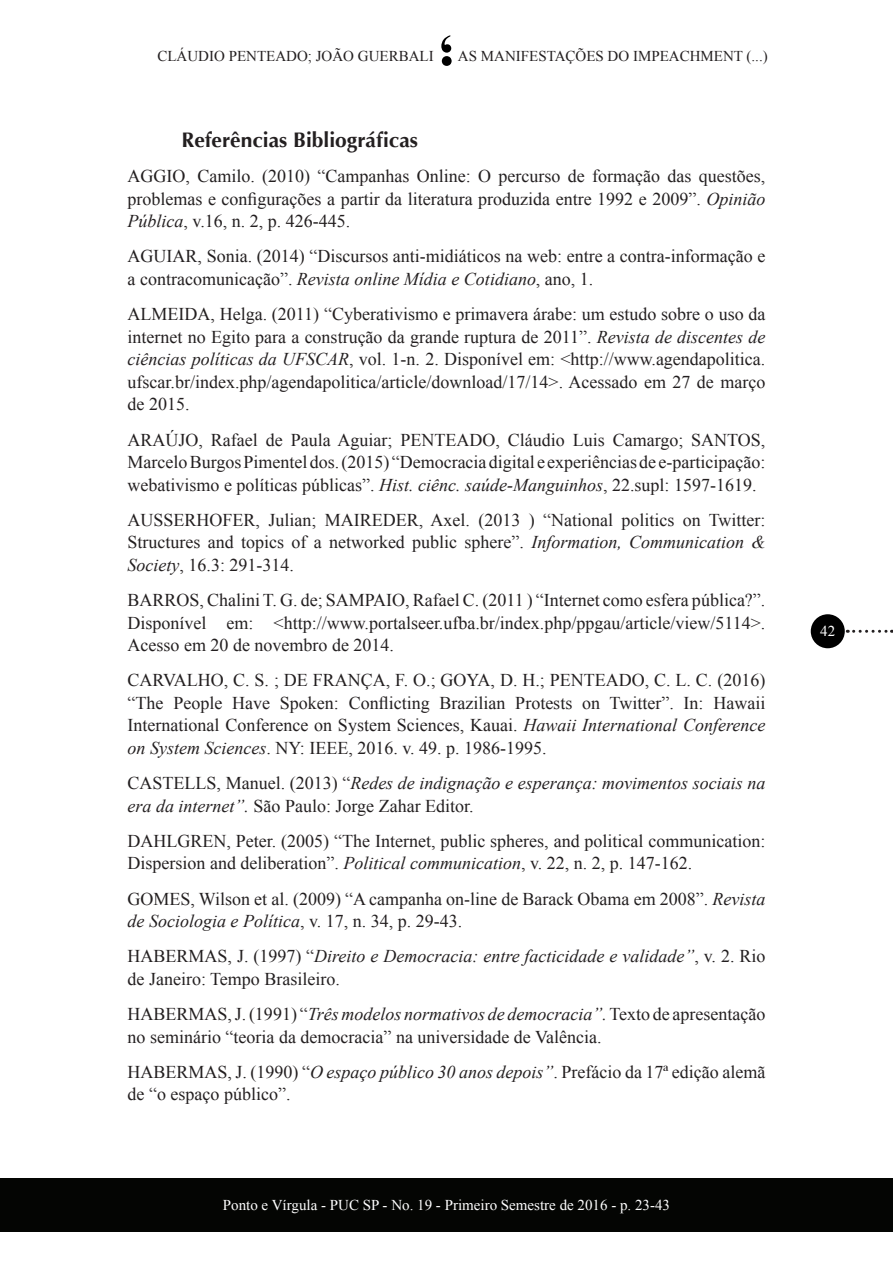
<style>
.page{position:relative;width:893px;height:1263px;background:#fff}
.page>*{position:absolute;margin:0;border:0;box-sizing:border-box;transform-origin:0 0}
.t1{font:700 21px "Optima";color:#231f20}
.t2{font:18px/22.5px "Times New Roman";color:#231f20;text-align:justify}
.t3{font:italic 18px/22.5px "Times New Roman";color:#231f20}
.t4{font:15px "Times New Roman";color:#231f20}
.t5{font:15px "Times New Roman";color:#fff}
.s1{font-style:italic}
.s2{font-style:normal}
</style>
<div class="page">
<svg style="left:441px;top:35px;width:11px;height:31px"></svg>
<div style="left:0;top:1178px;width:893px;height:54px;background:#040503"></div>
<div style="left:811px;top:614px;width:34px;height:34px;background:#000;border-radius:50%"></div>
<svg style="left:854px;top:630px;width:38px;height:3px"></svg>
<p class="t4" style="left:157px;top:46px;width:278px">CLÁUDIO PENTEADO; JOÃO GUERBALI</p>
<p class="t4" style="left:458px;top:46px;width:311px">AS MANIFESTAÇÕES DO IMPEACHMENT (...)</p>
<p class="t1" style="left:182px;top:128px;width:238px">Referências Bibliográficas</p>
<p class="t2" style="left:128px;top:165px;width:639px">AGGIO, Camilo. (2010) “Campanhas Online: O percurso de formação das questões, problemas e configurações a partir da literatura produzida entre 1992 e 2009”. <span class="s1">Opinião Pública</span>, v.16, n. 2, p. 426-445.</p>
<p class="t2" style="left:128px;top:245px;width:639px">AGUIAR, Sonia. (2014) “Discursos anti-midiáticos na web: entre a contra-informação e a contracomunicação”. <span class="s1">Revista online Mídia e Cotidiano</span>, ano, 1.</p>
<p class="t2" style="left:128px;top:303px;width:639px">ALMEIDA, Helga. (2011) “Cyberativismo e primavera árabe: um estudo sobre o uso da internet no Egito para a construção da grande ruptura de 2011”. <span class="s1">Revista de discentes de ciências políticas da UFSCAR</span>, vol. 1-n. 2. Disponível em: &lt;http://www.agendapolitica. ufscar.br/index.php/agendapolitica/article/download/17/14&gt;. Acessado em 27 de março de 2015.</p>
<p class="t2" style="left:128px;top:428px;width:639px">ARAÚJO, Rafael de Paula Aguiar; PENTEADO, Cláudio Luis Camargo; SANTOS, Marcelo Burgos Pimentel dos. (2015) “Democracia digital e experiências de e-participação: webativismo e políticas públicas”. <span class="s1">Hist. ciênc. saúde-Manguinhos</span>, 22.supl: 1597-1619.</p>
<p class="t2" style="left:128px;top:508px;width:639px">AUSSERHOFER, Julian; MAIREDER, Axel. (2013 ) “National politics on Twitter:<br>Structures and topics of a networked public sphere”. <span class="s1">Information, Communication &amp; Society</span>, 16.3: 291-314.</p>
<p class="t2" style="left:128px;top:588px;width:639px">BARROS, Chalini T. G. de; SAMPAIO, Rafael C. (2011 ) “Internet como esfera pública?”.<br>Disponível em: &lt;http://www.portalseer.ufba.br/index.php/ppgau/article/view/5114&gt;.<br>Acesso em 20 de novembro de 2014.</p>
<p class="t2" style="left:128px;top:669px;width:639px">CARVALHO, C. S. ; DE FRANÇA, F. O.; GOYA, D. H.; PENTEADO, C. L. C. (2016) “The People Have Spoken: Conflicting Brazilian Protests on Twitter”. In: Hawaii International Conference on System Sciences, Kauai. <span class="s1">Hawaii International Conference on System Sciences</span>. NY: IEEE, 2016. v. 49. p. 1986-1995.</p>
<p class="t3" style="left:128px;top:771px;width:639px"><span class="s2">CASTELLS, Manuel. (2013) “</span>Redes de indignação e esperança: movimentos sociais na era da internet”. <span class="s2">São Paulo: Jorge Zahar Editor.</span></p>
<p class="t2" style="left:128px;top:829px;width:639px">DAHLGREN, Peter. (2005) “The Internet, public spheres, and political communication:<br>Dispersion and deliberation”. <span class="s1">Political communication</span>, v. 22, n. 2, p. 147-162.</p>
<p class="t2" style="left:128px;top:887px;width:639px">GOMES, Wilson et al. (2009) “A campanha on-line de Barack Obama em 2008”. <span class="s1">Revista de Sociologia e Política</span>, v. 17, n. 34, p. 29-43.</p>
<p class="t2" style="left:128px;top:945px;width:639px">HABERMAS, J. (1997) “<span class="s1">Direito e Democracia: entre facticidade e validade”</span>, v. 2. Rio de Janeiro: Tempo Brasileiro.</p>
<p class="t2" style="left:128px;top:1002px;width:639px">HABERMAS, J. (1991) “<span class="s1">Três modelos normativos de democracia”.</span> Texto de apresentação no seminário “teoria da democracia” na universidade de Valência.</p>
<p class="t2" style="left:128px;top:1060px;width:639px">HABERMAS, J. (1990) “<span class="s1">O espaço público 30 anos depois”</span>. Prefácio da 17ª edição alemã de “o espaço público”.</p>
<p class="t5" style="left:223px;top:1195px;width:449px">Ponto e Vírgula - PUC SP - No. 19 - Primeiro Semestre de 2016 - p. 23-43</p>
<p class="t5" style="left:820px;top:621px;width:16px">42</p>
</div>
